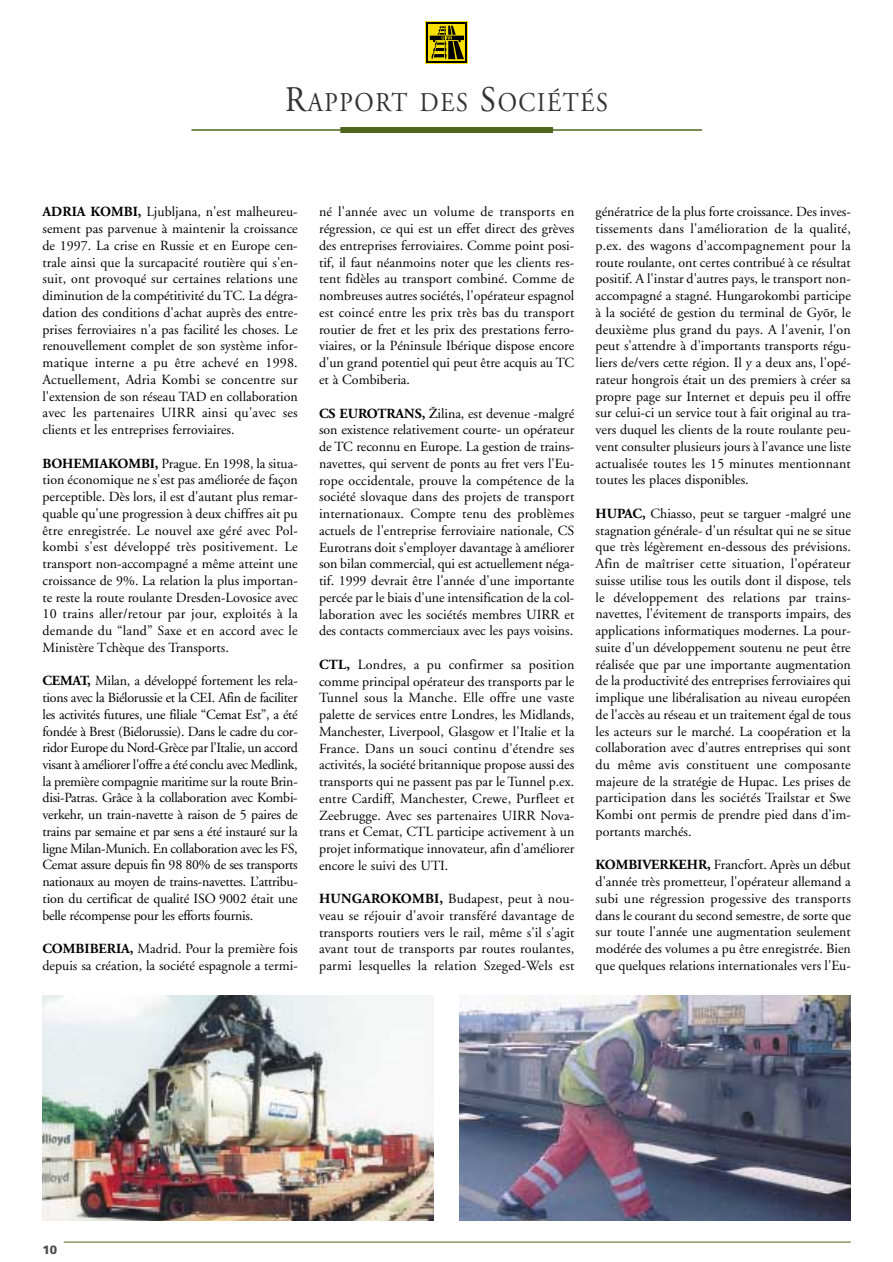
<style>
.page{position:relative;width:893px;height:1262px;background:#fff}
.page>*{position:absolute;margin:0;border:0;box-sizing:border-box;transform-origin:0 0}
.t1{font:27px "Adobe Garamond";letter-spacing:.065em;color:#333;scale:.9 1}
.t2{font:13.95px/16.8px "Adobe Garamond";color:#000;text-align:justify}
.t3{font:900 12px "Frutiger";color:#4d4d4d}
.s1{font-size:36px}
.s2{font-weight:700}
.s3{font-family:"Times Tchque Roman"}
</style>
<div class="page">
<hr style="left:64px;top:1241px;width:786px;height:1px;background:#4d671d">
<div style="left:340px;top:127px;width:213px;height:6px;background:#4d671d"></div>
<hr style="left:191px;top:129px;width:511px;height:2px;background:#4d671d">
<div style="left:425px;top:21px;width:43px;height:43px;background:#f7e000"></div>
<div style="left:426px;top:22px;width:41px;height:41px;background:#000"></div>
<svg style="left:428px;top:24px;width:37px;height:37px"></svg>
<svg style="left:430px;top:26px;width:34px;height:33px"></svg>
<img style="left:459px;top:995px;width:391px;height:225px">
<img style="left:43px;top:995px;width:391px;height:225px">
<h1 class="t1" style="left:285px;top:92px;width:360px"><span class="s1">R</span>APPORT DES <span class="s1">S</span>OCIÉTÉS</h1>
<p class="t2" style="left:43px;top:205px;width:257px"><span class="s2">ADRIA KOMBI,</span> Ljubljana, n'est malheureu&shy;sement pas parvenue à maintenir la croissance de 1997. La crise en Russie et en Europe cen&shy;trale ainsi que la surcapacité routière qui s'en&shy;suit, ont provoqué sur certaines relations une diminution de la compétitivité du TC. La dégra&shy;dation des conditions d'achat auprès des entre&shy;prises ferroviaires n'a pas facilité les choses. Le renouvellement complet de son système infor&shy;matique interne a pu être achevé en 1998.<br>Actuellement, Adria Kombi se concentre sur l'extension de son réseau TAD en collaboration avec les partenaires UIRR ainsi qu'avec ses clients et les entreprises ferroviaires.</p>
<p class="t2" style="left:43px;top:456px;width:257px"><span class="s2">BOHEMIAKOMBI,</span> Prague. En 1998, la situa&shy;tion économique ne s'est pas améliorée de façon perceptible. Dès lors, il est d'autant plus remar&shy;quable qu'une progression à deux chiffres ait pu être enregistrée. Le nouvel axe géré avec Pol&shy;kombi s'est développé très positivement. Le transport non-accompagné a même atteint une croissance de 9%. La relation la plus importan&shy;te reste la route roulante Dresden-Lovosice avec 10 trains aller/retour par jour, exploités à la demande du “land” Saxe et en accord avec le Ministère Tchèque des Transports.</p>
<p class="t2" style="left:43px;top:673px;width:257px"><span class="s2">CEMAT,</span> Milan, a développé fortement les rela&shy;tions avec la Biélorussie et la CEI. Afin de faciliter les activités futures, une filiale “Cemat Est”, a été fondée à Brest (Biélorussie). Dans le cadre du cor&shy;ridor Europe du Nord-Grèce par l'Italie, un accord visant à améliorer l'offre a été conclu avec Medlink, la première compagnie maritime sur la route Brin&shy;disi-Patras. Grâce à la collaboration avec Kombi&shy;verkehr, un train-navette à raison de 5 paires de trains par semaine et par sens a été instauré sur la ligne Milan-Munich. En collaboration avec les FS, Cemat assure depuis fin 98 80% de ses transports nationaux au moyen de trains-navettes. L’attribu&shy;tion du certificat de qualité ISO 9002 était une belle récompense pour les efforts fournis.</p>
<p class="t2" style="left:43px;top:941px;width:257px"><span class="s2">COMBIBERIA,</span> Madrid. Pour la première fois depuis sa création, la société espagnole a termi-</p>
<p class="t2" style="left:319px;top:205px;width:257px">né l'année avec un volume de transports en régression, ce qui est un effet direct des grèves des entreprises ferroviaires. Comme point posi&shy;tif, il faut néanmoins noter que les clients res&shy;tent fidèles au transport combiné. Comme de nombreuses autres sociétés, l'opérateur espagnol est coincé entre les prix très bas du transport routier de fret et les prix des prestations ferro&shy;viaires, or la Péninsule Ibérique dispose encore d'un grand potentiel qui peut être acquis au TC et à Combiberia.</p>
<p class="t2" style="left:319px;top:406px;width:257px"><span class="s2">CS EUROTRANS,</span> <span class="s3">Î</span>ilina, est devenue -malgré son existence relativement courte- un opérateur de TC reconnu en Europe. La gestion de trains&shy;navettes, qui servent de ponts au fret vers l'Eu&shy;rope occidentale, prouve la compétence de la société slovaque dans des projets de transport internationaux. Compte tenu des problèmes actuels de l'entreprise ferroviaire nationale, CS Eurotrans doit s'employer davantage à améliorer son bilan commercial, qui est actuellement néga&shy;tif. 1999 devrait être l'année d'une importante percée par le biais d'une intensification de la col&shy;laboration avec les sociétés membres UIRR et des contacts commerciaux avec les pays voisins.</p>
<p class="t2" style="left:319px;top:657px;width:257px"><span class="s2">CTL,</span> Londres, a pu confirmer sa position comme principal opérateur des transports par le Tunnel sous la Manche. Elle offre une vaste palette de services entre Londres, les Midlands, Manchester, Liverpool, Glasgow et l'Italie et la France. Dans un souci continu d'étendre ses activités, la société britannique propose aussi des transports qui ne passent pas par le Tunnel p.ex. entre Cardiff, Manchester, Crewe, Purfleet et Zeebrugge. Avec ses partenaires UIRR Nova&shy;trans et Cemat, CTL participe activement à un projet informatique innovateur, afin d'améliorer encore le suivi des UTI.</p>
<p class="t2" style="left:319px;top:891px;width:257px"><span class="s2">HUNGAROKOMBI,</span> Budapest, peut à nou&shy;veau se réjouir d'avoir transféré davantage de transports routiers vers le rail, même s'il s'agit avant tout de transports par routes roulantes, parmi lesquelles la relation Szeged-Wels est</p>
<p class="t2" style="left:595px;top:205px;width:257px">génératrice de la plus forte croissance. Des inves&shy;tissements dans l'amélioration de la qualité, p.ex. des wagons d'accompagnement pour la route roulante, ont certes contribué à ce résultat positif. A l'instar d'autres pays, le transport non&shy;accompagné a stagné. Hungarokombi participe à la société de gestion du terminal de Gyõr, le deuxième plus grand du pays. A l'avenir, l'on peut s'attendre à d'importants transports régu&shy;liers de/vers cette région. Il y a deux ans, l'opé&shy;rateur hongrois était un des premiers à créer sa propre page sur Internet et depuis peu il offre sur celui-ci un service tout à fait original au tra&shy;vers duquel les clients de la route roulante peu&shy;vent consulter plusieurs jours à l'avance une liste actualisée toutes les 15 minutes mentionnant toutes les places disponibles.</p>
<p class="t2" style="left:595px;top:506px;width:257px"><span class="s2">HUPAC,</span> Chiasso, peut se targuer -malgré une stagnation générale- d'un résultat qui ne se situe que très légèrement en-dessous des prévisions.<br>Afin de maîtriser cette situation, l'opérateur suisse utilise tous les outils dont il dispose, tels le développement des relations par trains&shy;navettes, l'évitement de transports impairs, des applications informatiques modernes. La pour&shy;suite d'un développement soutenu ne peut être réalisée que par une importante augmentation de la productivité des entreprises ferroviaires qui implique une libéralisation au niveau européen de l'accès au réseau et un traitement égal de tous les acteurs sur le marché. La coopération et la collaboration avec d'autres entreprises qui sont du même avis constituent une composante majeure de la stratégie de Hupac. Les prises de participation dans les sociétés Trailstar et Swe Kombi ont permis de prendre pied dans d'im&shy;portants marchés.</p>
<p class="t2" style="left:595px;top:858px;width:257px"><span class="s2">KOMBIVERKEHR,</span> Francfort. Après un début d'année très prometteur, l'opérateur allemand a subi une régression progessive des transports dans le courant du second semestre, de sorte que sur toute l'année une augmentation seulement modérée des volumes a pu être enregistrée. Bien que quelques relations internationales vers l'Eu-</p>
<p class="t3" style="left:43px;top:1245px;width:16px">10</p>
</div>
